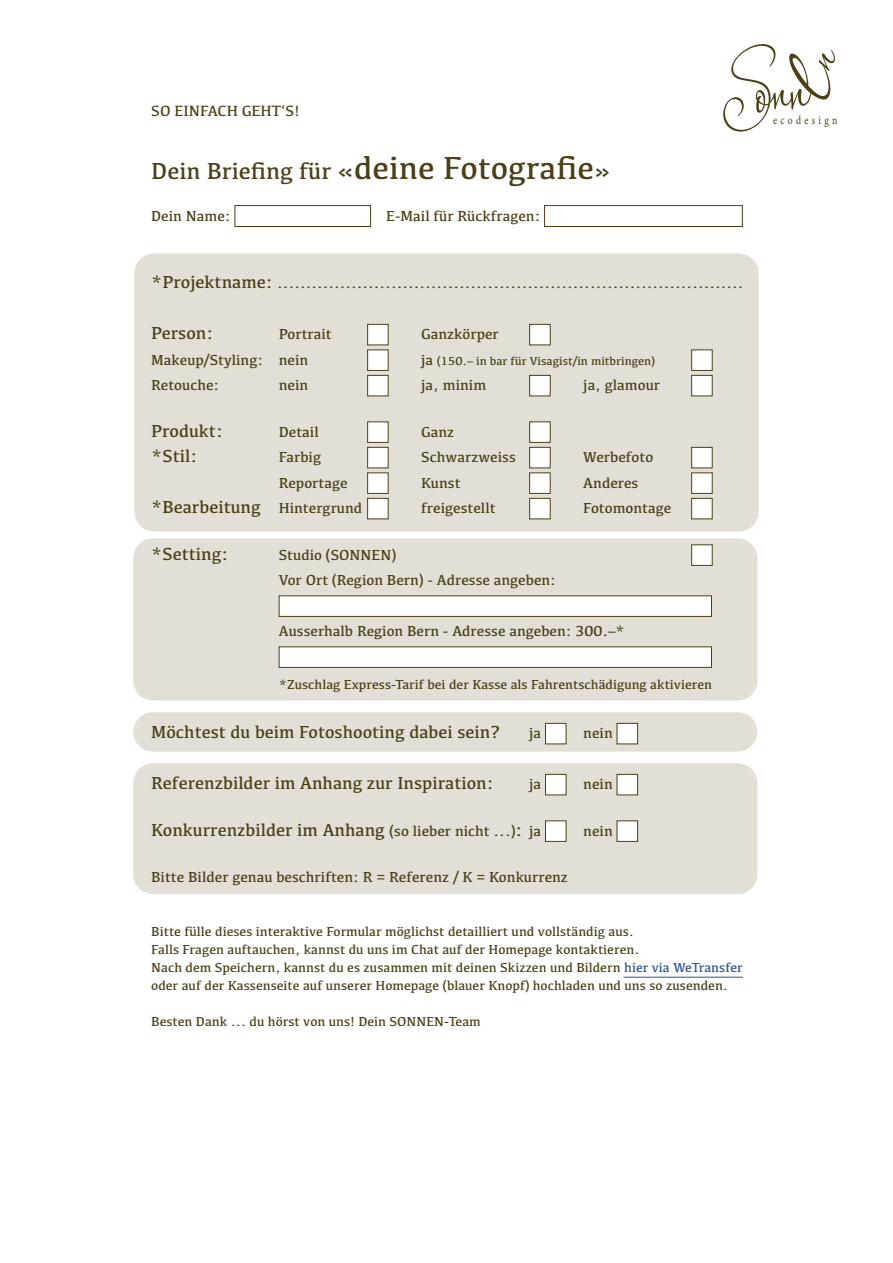
<style>
.page{position:relative;width:893px;height:1263px;background:#fff}
.page>*{position:absolute;margin:0;border:0;box-sizing:border-box;transform-origin:0 0}
.t1{font:24px "Kefa";color:#4a4017}
.t2{font:18px "Kefa";color:#4a4017}
.t3{font:15.45px "Kefa";color:#4a4017}
.t4{font:15px/25.5px "Kefa";color:#4a4017}
.t5{font:13.5px/18px "Kefa";color:#4a4017}
.t6{font:12px "Kefa";color:#4a4017}
.t7{font:12px "Minion Pro";letter-spacing:.34em;color:#4a4017;scale:.8 1}
.s1{font-size:33px}
.s2{font-size:18px}
.s3{font-size:15px}
.s4{color:#275499}
</style>
<div class="page">
<div style="left:134px;top:253px;width:625px;height:278px;background:#e3ded6;border-radius:20px"></div>
<div style="left:133px;top:712px;width:624px;height:39px;background:#e3ded6;border-radius:20px"></div>
<div style="left:133px;top:763px;width:624px;height:131px;background:#e3ded6;border-radius:20px"></div>
<div style="left:133px;top:538px;width:624px;height:162px;background:#e3ded6;border-radius:20px"></div>
<div style="left:235px;top:205px;width:136px;height:22px;background:#fff;border:1px solid #4a4017"></div>
<div style="left:544px;top:205px;width:199px;height:22px;background:#fff;border:1px solid #4a4017"></div>
<div style="left:367px;top:324px;width:22px;height:21px;background:#fff;border:1px solid #4a4017"></div>
<div style="left:529px;top:324px;width:22px;height:21px;background:#fff;border:1px solid #4a4017"></div>
<div style="left:367px;top:349px;width:22px;height:22px;background:#fff;border:1px solid #4a4017"></div>
<div style="left:691px;top:349px;width:22px;height:22px;background:#fff;border:1px solid #4a4017"></div>
<div style="left:367px;top:375px;width:22px;height:21px;background:#fff;border:1px solid #4a4017"></div>
<div style="left:529px;top:375px;width:22px;height:21px;background:#fff;border:1px solid #4a4017"></div>
<div style="left:691px;top:375px;width:22px;height:21px;background:#fff;border:1px solid #4a4017"></div>
<div style="left:367px;top:421px;width:22px;height:22px;background:#fff;border:1px solid #4a4017"></div>
<div style="left:529px;top:421px;width:22px;height:22px;background:#fff;border:1px solid #4a4017"></div>
<div style="left:367px;top:447px;width:22px;height:21px;background:#fff;border:1px solid #4a4017"></div>
<div style="left:529px;top:447px;width:22px;height:21px;background:#fff;border:1px solid #4a4017"></div>
<div style="left:691px;top:447px;width:22px;height:21px;background:#fff;border:1px solid #4a4017"></div>
<div style="left:367px;top:472px;width:22px;height:22px;background:#fff;border:1px solid #4a4017"></div>
<div style="left:529px;top:472px;width:22px;height:22px;background:#fff;border:1px solid #4a4017"></div>
<div style="left:691px;top:472px;width:22px;height:22px;background:#fff;border:1px solid #4a4017"></div>
<div style="left:367px;top:498px;width:22px;height:21px;background:#fff;border:1px solid #4a4017"></div>
<div style="left:529px;top:498px;width:22px;height:21px;background:#fff;border:1px solid #4a4017"></div>
<div style="left:691px;top:498px;width:22px;height:21px;background:#fff;border:1px solid #4a4017"></div>
<div style="left:691px;top:544px;width:22px;height:22px;background:#fff;border:1px solid #4a4017"></div>
<div style="left:279px;top:595px;width:433px;height:22px;background:#fff;border:1px solid #4a4017"></div>
<div style="left:279px;top:646px;width:433px;height:22px;background:#fff;border:1px solid #4a4017"></div>
<div style="left:545px;top:723px;width:21px;height:21px;background:#fff;border:1px solid #4a4017"></div>
<div style="left:617px;top:723px;width:21px;height:21px;background:#fff;border:1px solid #4a4017"></div>
<div style="left:545px;top:774px;width:21px;height:21px;background:#fff;border:1px solid #4a4017"></div>
<div style="left:617px;top:774px;width:21px;height:21px;background:#fff;border:1px solid #4a4017"></div>
<div style="left:545px;top:820px;width:21px;height:22px;background:#fff;border:1px solid #4a4017"></div>
<div style="left:617px;top:820px;width:21px;height:22px;background:#fff;border:1px solid #4a4017"></div>
<svg style="left:723px;top:44px;width:112px;height:88px"></svg>
<hr style="left:623px;top:977px;width:120px;height:1px;background:#275499">
<p class="t3" style="left:151px;top:101px;width:150px">SO EINFACH GEHT‘S!</p>
<h1 class="t1" style="left:151px;top:156px;width:461px">Dein Briefing für «<span class="s1">deine Fotografie</span>»</h1>
<p class="t4" style="left:151px;top:203px;width:81px">Dein Name:</p>
<p class="t4" style="left:386px;top:203px;width:156px">E-Mail für Rückfragen:</p>
<p class="t4" style="left:151px;top:270px;width:594px"><span class="s2">*Projektname:</span> ..................................................................................</p>
<p class="t2" style="left:151px;top:322px;width:64px">Person:</p>
<p class="t4" style="left:279px;top:321px;width:55px">Portrait</p>
<p class="t4" style="left:421px;top:321px;width:79px">Ganzkörper</p>
<p class="t4" style="left:151px;top:347px;width:159px">Makeup/Styling: nein</p>
<p class="t6" style="left:421px;top:353px;width:235px"><span class="s3">ja</span> (150.– in bar für Visagist/in mitbringen)</p>
<p class="t4" style="left:151px;top:372px;width:70px">Retouche:</p>
<p class="t4" style="left:279px;top:372px;width:31px">nein</p>
<p class="t4" style="left:421px;top:372px;width:66px">ja, minim</p>
<p class="t4" style="left:583px;top:372px;width:78px">ja, glamour</p>
<p class="t2" style="left:151px;top:420px;width:73px">Produkt:</p>
<p class="t4" style="left:279px;top:418px;width:41px">Detail</p>
<p class="t4" style="left:421px;top:418px;width:34px">Ganz</p>
<p class="t2" style="left:151px;top:445px;width:48px">*Stil:</p>
<p class="t4" style="left:279px;top:444px;width:44px">Farbig</p>
<p class="t4" style="left:421px;top:444px;width:96px">Schwarzweiss</p>
<p class="t4" style="left:583px;top:444px;width:71px">Werbefoto</p>
<p class="t4" style="left:279px;top:469px;width:70px">Reportage</p>
<p class="t4" style="left:421px;top:469px;width:41px">Kunst</p>
<p class="t4" style="left:583px;top:469px;width:57px">Anderes</p>
<p class="t2" style="left:151px;top:496px;width:212px">*Bearbeitung <span class="s3">Hintergrund</span></p>
<p class="t4" style="left:421px;top:495px;width:76px">freigestellt</p>
<p class="t4" style="left:583px;top:495px;width:90px">Fotomontage</p>
<p class="t2" style="left:151px;top:542px;width:79px">*Setting:</p>
<p class="t4" style="left:279px;top:541px;width:279px">Studio (SONNEN)<br>Vor Ort (Region Bern) - Adresse angeben:</p>
<p class="t4" style="left:279px;top:618px;width:348px">Ausserhalb Region Bern - Adresse angeben: 300.–*</p>
<p class="t5" style="left:279px;top:675px;width:435px">*Zuschlag Express-Tarif bei der Kasse als Fahrentschädigung aktivieren</p>
<p class="t2" style="left:151px;top:721px;width:350px">Möchtest du beim Fotoshooting dabei sein?</p>
<p class="t4" style="left:529px;top:720px;width:14px">ja</p>
<p class="t4" style="left:583px;top:720px;width:31px">nein</p>
<p class="t2" style="left:151px;top:772px;width:344px">Referenzbilder im Anhang zur Inspiration:</p>
<p class="t4" style="left:529px;top:771px;width:14px">ja</p>
<p class="t4" style="left:583px;top:771px;width:31px">nein</p>
<p class="t2" style="left:151px;top:818px;width:392px">Konkurrenzbilder im Anhang <span class="s3">(so lieber nicht ...)</span>: <span class="s3">ja</span></p>
<p class="t4" style="left:583px;top:817px;width:31px">nein</p>
<p class="t4" style="left:151px;top:864px;width:418px">Bitte Bilder genau beschriften: R = Referenz / K = Konkurrenz</p>
<p class="t5" style="left:151px;top:922px;width:593px">Bitte fülle dieses interaktive Formular möglichst detailliert und vollständig aus.<br>Falls Fragen auftauchen, kannst du uns im Chat auf der Homepage kontaktieren.<br>Nach dem Speichern, kannst du es zusammen mit deinen Skizzen und Bildern <span class="s4">hier via WeTransfer </span>oder auf der Kassenseite auf unserer Homepage (blauer Knopf) hochladen und uns so zusenden.</p>
<p class="t5" style="left:151px;top:1012px;width:331px">Besten Dank ... du hörst von uns! Dein SONNEN-Team</p>
<p class="t7" style="left:773px;top:112px;width:82px">ecodesign</p>
</div>
